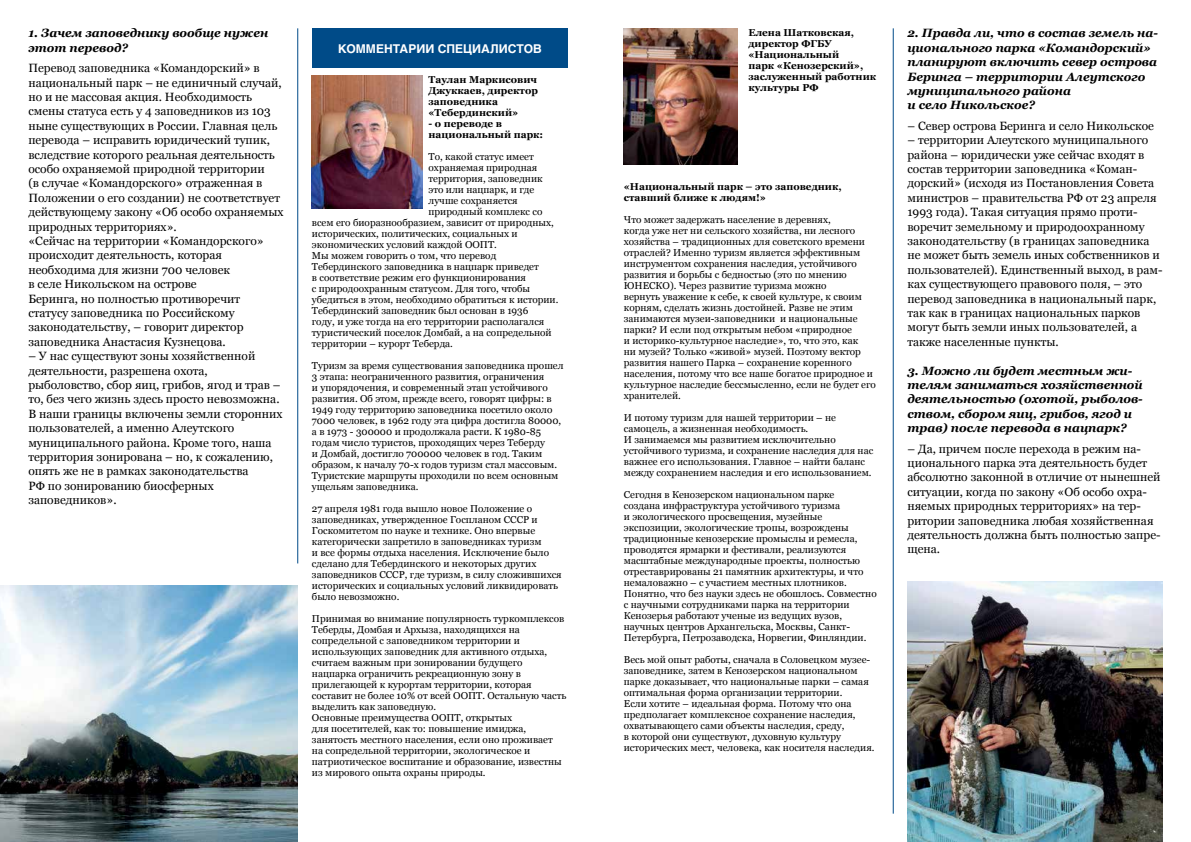
<style>
.page{position:relative;width:1191px;height:842px;background:#fff}
.page>*{position:absolute;margin:0;border:0;box-sizing:border-box;transform-origin:0 0}
.t1{font:12px/14.4px "Georgia";color:#000}
.t2{font:italic 700 12px/14.4px "Georgia";color:#000}
.t3{font:700 12px "Helios C";color:#fff}
.t4{font:10px/11px "Georgia";color:#000}
.t5{font:700 10px/11px "Georgia";color:#000}
</style>
<div class="page">
<img style="left:624px;top:28px;width:113px;height:137px">
<img style="left:0;top:586px;width:298px;height:256px">
<div style="left:312px;top:28px;width:255px;height:39px;background:#004b88"></div>
<img style="left:312px;top:75px;width:111px;height:134px">
<hr style="left:297px;top:28px;width:1px;height:535px;background:#004b88">
<hr style="left:893px;top:28px;width:1px;height:786px;background:#004b88">
<img style="left:907px;top:581px;width:255px;height:261px">
<p class="t2" style="left:28px;top:25px;width:241px">1. Зачем заповеднику вообще нужен этот перевод?</p>
<p class="t1" style="left:28px;top:60px;width:257px">Перевод заповедника «Командорский» в национальный парк – не единичный случай, но и не массовая акция. Необходимость смены статуса есть у 4 заповедников из 103 ныне существующих в России. Главная цель перевода – исправить юридический тупик, вследствие которого реальная деятельность особо охраняемой природной территории<br>(в случае «Командорского» отраженная в Положении о его создании) не соответствует действующему закону «Об особо охраняемых природных территориях».<br>«Сейчас на территории «Командорского» происходит деятельность, которая необходима для жизни 700 человек<br>в селе Никольском на острове<br>Беринга, но полностью противоречит<br>статусу заповедника по Российскому законодательству, – говорит директор заповедника Анастасия Кузнецова.</p>
<p class="t1" style="left:28px;top:348px;width:256px">– У нас существуют зоны хозяйственной деятельности, разрешена охота, рыболовство, сбор яиц, грибов, ягод и трав – то, без чего жизнь здесь просто невозможна.<br>В наши границы включены земли сторонних пользователей, а именно Алеутского муниципального района. Кроме того, наша территория зонирована – но, к сожалению, опять же не в рамках законодательства<br>РФ по зонированию биосферных заповедников».</p>
<p class="t3" style="left:338px;top:41px;width:205px">КОММЕНТАРИИ СПЕЦИАЛИСТОВ</p>
<p class="t5" style="left:428px;top:73px;width:111px">Таулан Маркисович<br>Джуккаев, директор заповедника «Тебердинский»</p>
<p class="t5" style="left:428px;top:117px;width:116px">- о переводе в национальный парк:</p>
<p class="t4" style="left:428px;top:151px;width:107px">То, какой статус имеет</p>
<p class="t4" style="left:428px;top:162px;width:110px">охраняемая природная</p>
<p class="t4" style="left:428px;top:173px;width:116px">территория, заповедник</p>
<p class="t4" style="left:428px;top:184px;width:107px">это или нацпарк, и где</p>
<p class="t4" style="left:428px;top:195px;width:91px">лучше сохраняется</p>
<p class="t4" style="left:428px;top:206px;width:115px">природный комплекс со</p>
<p class="t4" style="left:312px;top:217px;width:243px">всем его биоразнообразием, зависит от природных,</p>
<p class="t4" style="left:312px;top:228px;width:207px">исторических, политических, социальных и</p>
<p class="t4" style="left:312px;top:239px;width:186px">экономических условий каждой ООПТ.</p>
<p class="t4" style="left:312px;top:250px;width:186px">Мы можем говорить о том, что перевод</p>
<p class="t4" style="left:312px;top:261px;width:228px">Тебердинского заповедника в нацпарк приведет</p>
<p class="t4" style="left:312px;top:272px;width:216px">в соответствие режим его функционирования</p>
<p class="t4" style="left:312px;top:283px;width:220px">с природоохранным статусом. Для того, чтобы</p>
<p class="t4" style="left:312px;top:294px;width:248px">убедиться в этом, необходимо обратиться к истории.</p>
<p class="t4" style="left:312px;top:305px;width:218px">Тебердинский заповедник был основан в 1936</p>
<p class="t4" style="left:312px;top:316px;width:234px">году, и уже тогда на его территории располагался</p>
<p class="t4" style="left:312px;top:327px;width:241px">туристический поселок Домбай, а на сопредельной</p>
<p class="t4" style="left:312px;top:338px;width:143px">территории – курорт Теберда.</p>
<p class="t4" style="left:312px;top:360px;width:253px">Туризм за время существования заповедника прошел 3 этапа: неограниченного развития, ограничения<br>и упорядочения, и современный этап устойчивого развития. Об этом, прежде всего, говорят цифры: в 1949 году территорию заповедника посетило около 7000 человек, в 1962 году эта цифра достигла 80000, а в 1973 - 300000 и продолжала расти. К 1980-85 годам число туристов, проходящих через Теберду<br>и Домбай, достигло 700000 человек в год. Таким образом, к началу 70-х годов туризм стал массовым.<br>Туристские маршруты проходили по всем основным ущельям заповедника.</p>
<p class="t4" style="left:312px;top:503px;width:251px">27 апреля 1981 года вышло новое Положение о заповедниках, утвержденное Госпланом СССР и Госкомитетом по науке и технике. Оно впервые категорически запретило в заповедниках туризм<br>и все формы отдыха населения. Исключение было сделано для Тебердинского и некоторых других заповедников СССР, где туризм, в силу сложившихся исторических и социальных условий ликвидировать было невозможно.</p>
<p class="t4" style="left:312px;top:613px;width:256px">Принимая во внимание популярность туркомплексов Теберды, Домбая и Архыза, находящихся на сопредельной с заповедником территории и использующих заповедник для активного отдыха, считаем важным при зонировании будущего нацпарка ограничить рекреационную зону в прилегающей к курортам территории, которая составит не более 10% от всей ООПТ. Остальную часть выделить как заповедную.<br>Основные преимущества ООПТ, открытых<br>для посетителей, как то: повышение имиджа, занятость местного населения, если оно проживает на сопредельной территории, экологическое и патриотическое воспитание и образование, известны из мирового опыта охраны природы.</p>
<p class="t5" style="left:748px;top:26px;width:129px">Елена Шатковская, директор ФГБУ «Национальный<br>парк «Кенозерский», заслуженный работник культуры РФ</p>
<p class="t5" style="left:624px;top:180px;width:219px">«Национальный парк – это заповедник, ставший ближе к людям!»</p>
<p class="t4" style="left:624px;top:214px;width:253px">Что может задержать население в деревнях,<br>когда уже нет ни сельского хозяйства, ни лесного хозяйства – традиционных для советского времени отраслей? Именно туризм является эффективным инструментом сохранения наследия, устойчивого развития и борьбы с бедностью (это по мнению ЮНЕСКО). Через развитие туризма можно<br>вернуть уважение к себе, к своей культуре, к своим корням, сделать жизнь достойней. Разве не этим занимаются музеи-заповедники и национальные парки? И если под открытым небом «природное<br>и историко-культурное наследие», то, что это, как<br>ни музей? Только «живой» музей. Поэтому вектор развития нашего Парка – сохранение коренного населения, потому что все наше богатое природное и культурное наследие бессмысленно, если не будет его хранителей.</p>
<p class="t4" style="left:624px;top:412px;width:251px">И потому туризм для нашей территории – не самоцель, а жизненная необходимость.<br>И занимаемся мы развитием исключительно устойчивого туризма, и сохранение наследия для нас важнее его использования. Главное – найти баланс между сохранением наследия и его использованием.</p>
<p class="t4" style="left:624px;top:489px;width:254px">Сегодня в Кенозерском национальном парке<br>создана инфраструктура устойчивого туризма<br>и экологического просвещения, музейные экспозиции, экологические тропы, возрождены традиционные кенозерские промыслы и ремесла, проводятся ярмарки и фестивали, реализуются масштабные международные проекты, полностью отреставрированы 21 памятник архитектуры, и что немаловажно – с участием местных плотников.<br>Понятно, что без науки здесь не обошлось. Совместно с научными сотрудниками парка на территории Кенозерья работают ученые из ведущих вузов, научных центров Архангельска, Москвы, Санкт-Петербурга, Петрозаводска, Норвегии, Финляндии.</p>
<p class="t4" style="left:624px;top:654px;width:252px">Весь мой опыт работы, сначала в Соловецком музее&shy;заповеднике, затем в Кенозерском национальном парке доказывает, что национальные парки – самая оптимальная форма организации территории.<br>Если хотите – идеальная форма. Потому что она предполагает комплексное сохранение наследия, охватывающего сами объекты наследия, среду,<br>в которой они существуют, духовную культуру исторических мест, человека, как носителя наследия.</p>
<p class="t2" style="left:907px;top:25px;width:252px">2. Правда ли, что в состав земель на&shy;ционального парка «Командорский» планируют включить север острова<br>Беринга – территории Алеутского муниципального района<br>и село Никольское?</p>
<p class="t1" style="left:907px;top:118px;width:248px">– Север острова Беринга и село Никольское</p>
<p class="t1" style="left:907px;top:132px;width:257px">– территории Алеутского муниципального района – юридически уже сейчас входят в состав территории заповедника «Коман&shy;дорский» (исходя из Постановления Совета министров – правительства РФ от 23 апреля 1993 года). Такая ситуация прямо проти&shy;воречит земельному и природоохранному законодательству (в границах заповедника не может быть земель иных собственников и пользователей). Единственный выход, в рам&shy;ках существующего правового поля, – это перевод заповедника в национальный парк, так как в границах национальных парков могут быть земли иных пользователей, а также населенные пункты.</p>
<p class="t2" style="left:907px;top:363px;width:237px">3. Можно ли будет местным жи&shy;телям заниматься хозяйственной деятельностью (охотой, рыболов&shy;ством, сбором яиц, грибов, ягод и трав) после перевода в нацпарк?</p>
<p class="t1" style="left:907px;top:441px;width:255px">– Да, причем после перехода в режим на&shy;ционального парка эта деятельность будет абсолютно законной в отличие от нынешней ситуации, когда по закону «Об особо охра&shy;няемых природных территориях» на тер&shy;ритории заповедника любая хозяйственная деятельность должна быть полностью запре&shy;щена.</p>
</div>
